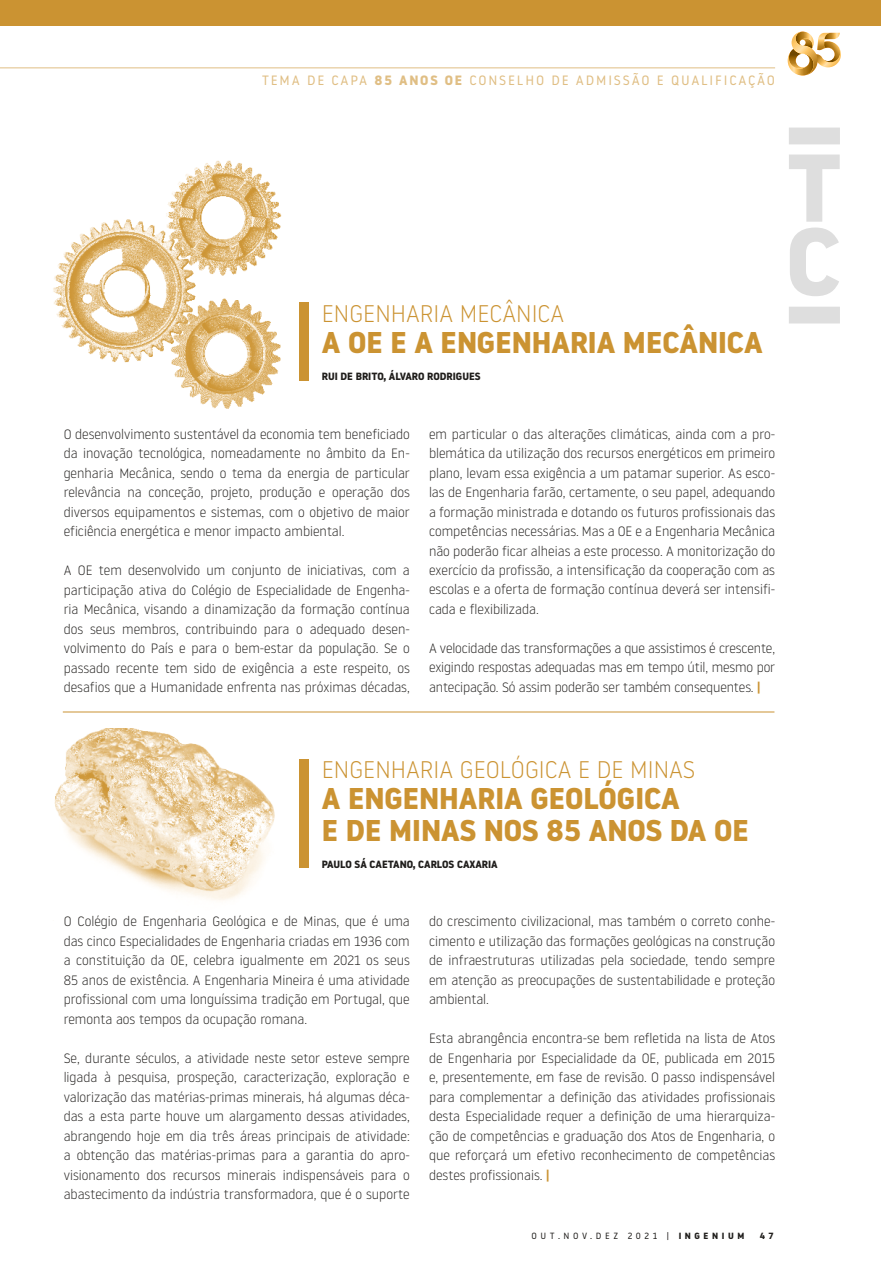
<style>
.page{position:relative;width:881px;height:1263px;background:#fff}
.page>*{position:absolute;margin:0;border:0;box-sizing:border-box;transform-origin:0 0}
.t1{font:700 95.85px/73.8px "Noway";color:#dedede}
.t2{font:700 30px/31.5px "Noway";color:#cb9332}
.t3{font:300 24px "Noway";color:#cb9332}
.t4{font:300 13.5px/19.5px "Noway";color:#201e1c;text-align:justify}
.t5{font:13.5px "Noway";letter-spacing:.135em;color:#cb9332}
.t6{font:700 10.5px "Noway";color:#201e1c}
.t7{font:9px "Noway";letter-spacing:.4em;color:#201e1c}
.t8{font:700 9px "Noway";color:#201e1c}
.s1{font-weight:700}
.s2{font-weight:500;color:#cb9332}
</style>
<div class="page">
<hr style="left:0;top:67px;width:774px;height:1px;background:#cb9332">
<img style="left:53px;top:160px;width:229px;height:249px">
<div style="left:299px;top:302px;width:9px;height:78px;background:#cb9332"></div>
<img style="left:54px;top:728px;width:221px;height:212px">
<div style="left:299px;top:760px;width:9px;height:108px;background:#cb9332"></div>
<hr style="left:63px;top:712px;width:711px;height:1px;background:#cb9332">
<div style="left:0;top:0;width:880px;height:26px;background:#cb9332"></div>
<div style="left:788px;top:307px;width:51px;height:16px;background:#dedede"></div>
<div style="left:788px;top:128px;width:51px;height:16px;background:#dedede"></div>
<svg style="left:787px;top:32px;width:53px;height:44px"></svg>
<div style="left:815px;top:71px;width:21px;height:10px;background:#fff"></div>
<p class="t5" style="left:261px;top:71px;width:515px">TEMA DE CAPA <span class="s1">85 ANOS OE</span> CONSELHO DE ADMISSÃO E QUALIFICAÇÃO</p>
<h3 class="t3" style="left:322px;top:297px;width:244px">ENGENHARIA MECÂNICA</h3>
<h2 class="t2" style="left:322px;top:327px;width:442px">A OE E A ENGENHARIA MECÂNICA</h2>
<p class="t6" style="left:322px;top:370px;width:160px">RUI DE BRITO, ÁLVARO RODRIGUES</p>
<h1 class="t1" style="left:785px;top:152px;width:59px">T<br>C</h1>
<p class="t4" style="left:64px;top:423px;width:347px">O desenvolvimento sustentável da economia tem beneficiado da inovação tecnológica, nomeadamente no âmbito da En&shy;genharia Mecânica, sendo o tema da energia de particular relevância na conceção, projeto, produção e operação dos diversos equipamentos e sistemas, com o objetivo de maior eficiência energética e menor impacto ambiental.</p>
<p class="t4" style="left:64px;top:560px;width:347px">A OE tem desenvolvido um conjunto de iniciativas, com a participação ativa do Colégio de Especialidade de Engenha&shy;ria Mecânica, visando a dinamização da formação contínua dos seus membros, contribuindo para o adequado desen&shy;volvimento do País e para o bem-estar da população. Se o passado recente tem sido de exigência a este respeito, os desafios que a Humanidade enfrenta nas próximas décadas,</p>
<p class="t4" style="left:429px;top:423px;width:347px">em particular o das alterações climáticas, ainda com a pro&shy;blemática da utilização dos recursos energéticos em primeiro plano, levam essa exigência a um patamar superior. As esco&shy;las de Engenharia farão, certamente, o seu papel, adequando a formação ministrada e dotando os futuros profissionais das competências necessárias. Mas a OE e a Engenharia Mecânica não poderão ficar alheias a este processo. A monitorização do exercício da profissão, a intensificação da cooperação com as escolas e a oferta de formação contínua deverá ser intensifi&shy;cada e flexibilizada.</p>
<p class="t4" style="left:429px;top:638px;width:347px">A velocidade das transformações a que assistimos é crescente, exigindo respostas adequadas mas em tempo útil, mesmo por antecipação. Só assim poderão ser também consequentes. <span class="s2">|</span></p>
<h3 class="t3" style="left:322px;top:753px;width:374px">ENGENHARIA GEOLÓGICA E DE MINAS</h3>
<h2 class="t2" style="left:322px;top:783px;width:428px">A ENGENHARIA GEOLÓGICA<br>E DE MINAS NOS 85 ANOS DA OE</h2>
<p class="t6" style="left:322px;top:858px;width:177px">PAULO SÁ CAETANO, CARLOS CAXARIA</p>
<p class="t4" style="left:64px;top:911px;width:347px">O Colégio de Engenharia Geológica e de Minas, que é uma das cinco Especialidades de Engenharia criadas em 1936 com a constituição da OE, celebra igualmente em 2021 os seus 85 anos de existência. A Engenharia Mineira é uma atividade profissional com uma longuíssima tradição em Portugal, que remonta aos tempos da ocupação romana.</p>
<p class="t4" style="left:64px;top:1047px;width:347px">Se, durante séculos, a atividade neste setor esteve sempre ligada à pesquisa, prospeção, caracterização, exploração e valorização das matérias-primas minerais, há algumas déca&shy;das a esta parte houve um alargamento dessas atividades, abrangendo hoje em dia três áreas principais de atividade: a obtenção das matérias-primas para a garantia do apro&shy;visionamento dos recursos minerais indispensáveis para o abastecimento da indústria transformadora, que é o suporte</p>
<p class="t4" style="left:429px;top:911px;width:347px">do crescimento civilizacional, mas também o correto conhe&shy;cimento e utilização das formações geológicas na construção de infraestruturas utilizadas pela sociedade, tendo sempre em atenção as preocupações de sustentabilidade e proteção ambiental.</p>
<p class="t4" style="left:429px;top:1028px;width:347px">Esta abrangência encontra-se bem refletida na lista de Atos de Engenharia por Especialidade da OE, publicada em 2015 e, presentemente, em fase de revisão. O passo indispensável para complementar a definição das atividades profissionais desta Especialidade requer a definição de uma hierarquiza&shy;ção de competências e graduação dos Atos de Engenharia, o que reforçará um efetivo reconhecimento de competências destes profissionais. <span class="s2">|</span></p>
<p class="t7" style="left:531px;top:1229px;width:214px">OUT.NOV.DEZ 2021 | <span class="s1">INGENIUM</span></p>
<p class="t8" style="left:759px;top:1230px;width:15px">4 7</p>
</div>
